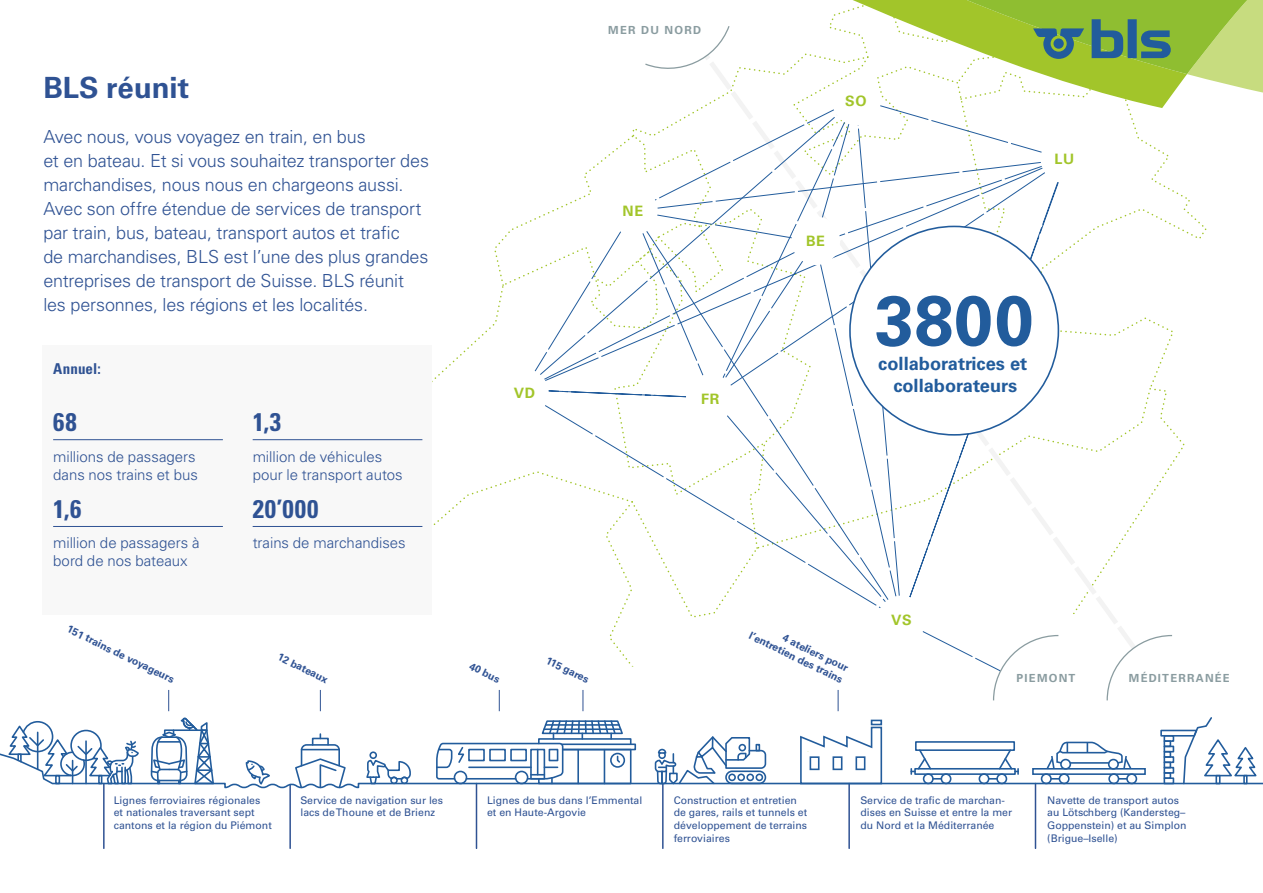
<style>
.page{position:relative;width:1263px;height:893px;background:#fff}
.page>*{position:absolute;margin:0;border:0;box-sizing:border-box;transform-origin:0 0}
.t1{font:700 70.65px "Univers LT Std";color:#225c9c}
.t2{font:700 29.25px "Univers LT Std";letter-spacing:.005em;color:#2f5293}
.t3{font:700 condensed 25.5px "Univers LT Std";letter-spacing:.035em;color:#2f5293}
.t4{font:700 18.3px/21.9px "Univers LT Std";color:#225c9c;text-align:center}
.t5{font:300 18px/24px "Univers LT Std";letter-spacing:-.01em;color:#2f5293}
.t6{font:300 15px/18px "Univers LT Std";color:#2f5293}
.t7{font:700 condensed 15px "Univers LT Std";letter-spacing:.01em;color:#2f5293}
.t8{font:700 14.4px "Univers LT Std";letter-spacing:.04em;color:#a2c52a}
.t9{font:700 11.1px "Univers LT Std";letter-spacing:.11em;color:#8a9ca0}
.t10{font:10.5px/12.6px "Univers LT Std";color:#2f5293}
.t11{font:700 10.5px/12.6px "Univers LT Std";color:#2f5293;text-align:right}
</style>
<div class="page">
<svg style="left:713px;top:550px;width:187px;height:64px"></svg>
<div style="left:877px;top:595px;width:49px;height:49px;background:#fff;border-radius:50%"></div>
<div style="left:42px;top:345px;width:390px;height:270px;background:#f8f8f8"></div>
<hr style="left:53px;top:439px;width:170px;height:1px;background:#2f5293">
<hr style="left:53px;top:526px;width:170px;height:1px;background:#2f5293">
<hr style="left:253px;top:439px;width:169px;height:1px;background:#2f5293">
<hr style="left:253px;top:526px;width:169px;height:1px;background:#2f5293">
<hr style="left:103px;top:783px;width:2px;height:65px;background:#2f5293">
<hr style="left:289px;top:784px;width:2px;height:64px;background:#2f5293">
<hr style="left:476px;top:783px;width:1px;height:65px;background:#2f5293">
<hr style="left:662px;top:783px;width:2px;height:65px;background:#2f5293">
<hr style="left:848px;top:783px;width:2px;height:65px;background:#2f5293">
<hr style="left:1035px;top:783px;width:1px;height:65px;background:#2f5293">
<svg style="left:320px;top:690px;width:1px;height:21px"></svg>
<svg style="left:499px;top:690px;width:1px;height:21px"></svg>
<svg style="left:583px;top:690px;width:1px;height:21px"></svg>
<svg style="left:838px;top:690px;width:1px;height:21px"></svg>
<svg style="left:163px;top:690px;width:45px;height:42px"></svg>
<svg style="left:15px;top:721px;width:79px;height:11px"></svg>
<svg style="left:542px;top:720px;width:81px;height:12px"></svg>
<svg style="left:870px;top:719px;width:13px;height:13px"></svg>
<svg style="left:922px;top:619px;width:290px;height:113px"></svg>
<svg style="left:0;top:732px;width:1263px;height:57px"></svg>
<svg style="left:493px;top:0;width:770px;height:550px"></svg>
<h2 class="t2" style="left:43px;top:70px;width:148px">BLS réunit</h2>
<p class="t5" style="left:43px;top:125px;width:387px">Avec nous, vous voyagez en train, en bus<br>et en bateau. Et si vous souhaitez transporter des marchandises, nous nous en chargeons aussi.<br>Avec son offre étendue de services de transport par train, bus, bateau, transport autos et trafic<br>de marchandises, BLS est l’une des plus grandes entreprises de transport de Suisse. BLS réunit les personnes, les régions et les localités.</p>
<h3 class="t7" style="left:53px;top:360px;width:49px">Annuel:</h3>
<h3 class="t3" style="left:53px;top:406px;width:25px">68</h3>
<h3 class="t6" style="left:53px;top:447px;width:146px">millions de passagers dans nos trains et bus</h3>
<h3 class="t3" style="left:53px;top:493px;width:30px">1,6</h3>
<h3 class="t6" style="left:53px;top:534px;width:148px">million de passagers à bord de nos bateaux</h3>
<h3 class="t3" style="left:253px;top:406px;width:30px">1,3</h3>
<h3 class="t6" style="left:253px;top:447px;width:151px">million de véhicules pour le transport autos</h3>
<h3 class="t3" style="left:253px;top:493px;width:67px">20’000</h3>
<h3 class="t6" style="left:253px;top:534px;width:155px">trains de marchandises</h3>
<p class="t9" style="left:608px;top:24px;width:94px">MER DU NORD</p>
<h3 class="t8" style="left:623px;top:203px;width:22px">NE</h3>
<h3 class="t8" style="left:514px;top:385px;width:23px">VD</h3>
<h3 class="t8" style="left:701px;top:390px;width:20px">FR</h3>
<p class="t11" style="left:70px;top:622px;width:119px;rotate:26deg">151 trains de voyageurs</p>
<p class="t11" style="left:281px;top:650px;width:56px;rotate:26deg">12 bateaux</p>
<p class="t11" style="left:473px;top:660px;width:34px;rotate:26deg">40 bus</p>
<p class="t11" style="left:549px;top:654px;width:48px;rotate:26deg">115 gares</p>
<h3 class="t8" style="left:845px;top:93px;width:23px">SO</h3>
<h3 class="t8" style="left:1054px;top:151px;width:21px">LU</h3>
<h3 class="t8" style="left:806px;top:233px;width:20px">BE</h3>
<h1 class="t1" style="left:875px;top:279px;width:160px">3800</h1>
<h3 class="t4" style="left:878px;top:353px;width:151px">collaboratrices et collaborateurs</h3>
<p class="t11" style="left:758px;top:618px;width:104px;rotate:26deg">4 ateliers pour l’entretien des trains</p>
<h3 class="t8" style="left:891px;top:611px;width:22px">VS</h3>
<p class="t9" style="left:1016px;top:672px;width:60px">PIEMONT</p>
<p class="t9" style="left:1129px;top:672px;width:102px">MÉDITERRANÉE</p>
<p class="t10" style="left:114px;top:794px;width:160px">Lignes ferroviaires régionales et nationales traversant sept cantons et la région du Piémont</p>
<p class="t10" style="left:487px;top:794px;width:157px">Lignes de bus dans l’Emmental et en Haute-Argovie</p>
<p class="t10" style="left:300px;top:794px;width:144px">Service de navigation sur les lacs de Thoune et de Brienz</p>
<p class="t10" style="left:1047px;top:794px;width:141px">Navette de transport autos au Lötschberg (Kandersteg–<br>Goppenstein) et au Simplon (Brigue–Iselle)</p>
<p class="t10" style="left:860px;top:794px;width:153px">Service de trafic de marchan&shy;dises en Suisse et entre la mer du Nord et la Méditerranée</p>
<p class="t10" style="left:674px;top:794px;width:135px">Construction et entretien de gares, rails et tunnels et développement de terrains ferroviaires</p>
</div>
